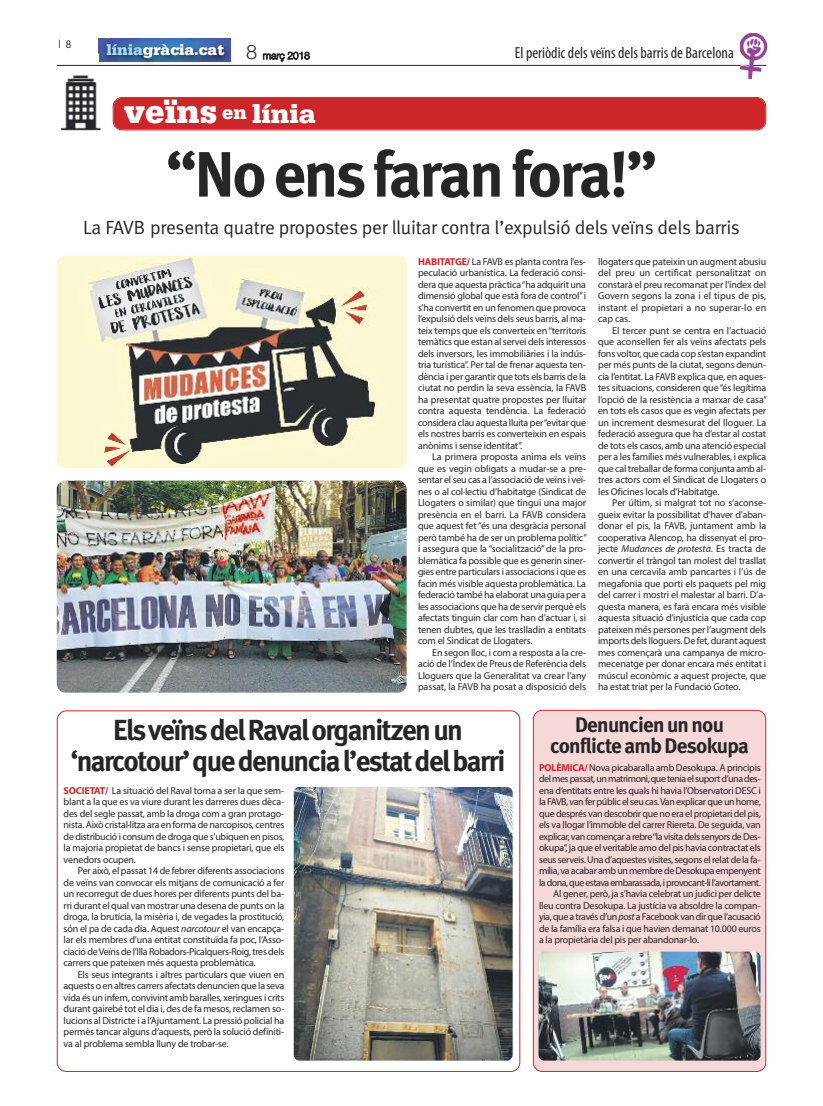
<style>
.page{position:relative;width:823px;height:1106px;background:#fff}
.page>*{position:absolute;margin:0;border:0;box-sizing:border-box;transform-origin:0 0}
.t1{font:700 64px "Seat Meta";letter-spacing:-.035em;color:#272627}
.t2{font:900 35px "Serifa";color:#fff}
.t3{font:700 29px/31px "Seat Meta";letter-spacing:-.05em;color:#272627;text-align:center}
.t4{font:700 21px/21px "Seat Meta";letter-spacing:-.03em;color:#272627;text-align:center}
.t5{font:19px "Seat Meta Normal";letter-spacing:-.01em;color:#272627}
.t6{font:condensed 16px "Myriad Pro";color:#272627}
.t7{font:900 16px "Serifa";color:#fff}
.t8{font:10px/11.5px "Myriad Pro";letter-spacing:-.02em;color:#272627;text-align:justify}
.t9{font:10px "Myriad Pro";letter-spacing:-.04em;color:#272627}
.t10{font:10px "Myriad Pro";letter-spacing:-.055em;color:#272627}
.t11{font:10px "Myriad Pro";letter-spacing:-.05em;color:#272627}
.t12{font:10px "Futura";color:#272627}
.s1{color:#a7d8f7}
.s2{font-family:"Helvetica Neue";font-weight:300;font-size:20px;color:#272627}
.s3{font-size:20px}
.s4{font-size:28px}
.s5{font-weight:700;color:#cc262b}
.s6{font-style:italic}
</style>
<div class="page">
<img style="left:95px;top:38px;width:146px;height:27px">
<img style="left:99px;top:38px;width:131px;height:24px">
<hr style="left:57px;top:65px;width:708px;height:1px;background:#23262b">
<svg style="left:57px;top:710px;width:463px;height:361px"></svg>
<img style="left:293px;top:787px;width:219px;height:273px;border-radius:6px">
<img style="left:57px;top:256px;width:349px;height:212px;border-radius:9px">
<div style="left:532px;top:710px;width:233px;height:361px;background:#f6d8d9"></div>
<img style="left:538px;top:951px;width:221px;height:109px;border-radius:6px">
<img style="left:60px;top:75px;width:53px;height:56px">
<div style="left:113px;top:97px;width:652px;height:33px;background:#cc262b"></div>
<img style="left:57px;top:480px;width:349px;height:212px;border-radius:9px">
<img style="left:738px;top:33px;width:28px;height:46px">
<p class="t12" style="left:57px;top:40px;width:16px">| 8</p>
<h3 class="t7" style="left:106px;top:44px;width:205px"><span class="s1">línia</span>gràcia.cat <span class="s2">8</span> <sub>març</sub> <sub>2018</sub></h3>
<h3 class="t6" style="left:514px;top:47px;width:220px">El periòdic dels veïns dels barris de Barcelona</h3>
<h2 class="t2" style="left:124px;top:100px;width:193px">veïns <span class="s3">en</span> <span class="s4">línia</span></h2>
<h1 class="t1" style="left:166px;top:150px;width:492px">“Noensfaranfora!”</h1>
<h3 class="t5" style="left:83px;top:220px;width:657px">La FAVB presenta quatre propostes per lluitar contra l’expulsió dels veïns dels barris</h3>
<p class="t8" style="left:418px;top:256px;width:169px"><span class="s5">HABITATGE/</span> La FAVB es planta contra l'es&shy;peculació urbanística. La federació consi&shy;dera que aquesta pràctica“ha adquirit una dimensió global que està fora de control”i s’ha convertit en un fenomen que provoca l’expulsió dels veïns dels seus barris, al ma&shy;teix temps que els converteix en“territoris temàtics que estan al servei dels interessos dels inversors, les immobiliàries i la indús&shy;tria turística”. Per tal de frenar aquesta ten&shy;dència i per garantir que tots els barris de la ciutat no perdin la seva essència, la FAVB ha presentat quatre propostes per lluitar contra aquesta tendència. La federació considera clau aquesta lluita per“evitar que els nostres barris es converteixin en espais anònims i sense identitat”.</p>
<p class="t8" style="left:418px;top:452px;width:170px;text-indent:14px">La primera proposta anima els veïns que es vegin obligats a mudar-se a pre&shy;sentar el seu cas a l’associació de veïns i veï&shy;nes o al col·lectiu d’habitatge (Sindicat de Llogaters o similar) que tingui una major presència en el barri. La FAVB considera que aquest fet “és una desgràcia personal però també ha de ser un problema polític” i assegura que la “socialització” de la pro&shy;blemàtica fa possible que es generin siner&shy;gies entre particulars i associacions i que es facin més visible aquesta problemàtica. La federació també ha elaborat una guia per a les associacions que ha de servir perquè els afectats tinguin clar com han d’actuar i, si tenen dubtes, que les traslladin a entitats com el Sindicat de Llogaters.</p>
<p class="t8" style="left:418px;top:647px;width:170px;text-indent:14px">En segon lloc, i com a resposta a la cre&shy;ació de l’Índex de Preus de Referència dels Lloguers que la Generalitat va crear l’any passat, la FAVB ha posat a disposició dels</p>
<p class="t8" style="left:597px;top:256px;width:169px">llogaters que pateixin un augment abusiu del preu un certificat personalitzat on constarà el preu recomanat per l'índex del Govern segons la zona i el tipus de pis, instant el propietari a no superar-lo en cap cas.</p>
<p class="t8" style="left:597px;top:325px;width:170px;text-indent:14px">El tercer punt se centra en l’actuació que aconsellen fer als veïns afectats pels fons voltor, que cada cop s’estan expandint per més punts de la ciutat, segons denun&shy;cia l’entitat. La FAVB explica que, en aques&shy;tes situacions, consideren que“és legítima l’opció de la resistència a marxar de casa” en tots els casos que es vegin afectats per un increment desmesurat del lloguer. La federació assegura que ha d’estar al costat de tots els casos, amb una atenció especial per a les famílies més vulnerables, i explica que cal treballar de forma conjunta amb al&shy;tres actors com el Sindicat de Llogaters o les Oficines locals d’Habitatge.</p>
<p class="t8" style="left:597px;top:498px;width:170px;text-indent:14px">Per últim, si malgrat tot no s’aconse&shy;gueix evitar la possibilitat d’haver d’aban&shy;donar el pis, la FAVB, juntament amb la cooperativa Alencop, ha dissenyat el pro&shy;jecte <span class="s6">Mudances de protesta</span>. Es tracta de convertir el tràngol tan molest del trasllat en una cercavila amb pancartes i l’ús de megafonia que porti els paquets pel mig del carrer i mostri el malestar al barri. D’a&shy;questa manera, es farà encara més visible aquesta situació d’injustícia que cada cop pateixen més persones per l’augment dels imports dels lloguers. De fet, durant aquest mes començarà una campanya de micro&shy;mecenatge per donar encara més entitat i múscul econòmic a aquest projecte, que ha estat triat per la Fundació Goteo.</p>
<h3 class="t3" style="left:71px;top:717px;width:436px">ElsveïnsdelRavalorganitzenun ‘narcotour’quedenuncial’estatdelbarri</h3>
<p class="t8" style="left:64px;top:785px;width:222px"><span class="s5">SOCIETAT/</span> La situació del Raval torna a ser la que sem&shy;blant a la que es va viure durant les darreres dues dèca&shy;des del segle passat, amb la droga com a gran protago&shy;nista. Això cristal·litza ara en forma de narcopisos, centres de distribució i consum de droga que s’ubiquen en pisos, la majoria propietat de bancs i sense propietari, que els venedors ocupen.</p>
<p class="t8" style="left:64px;top:866px;width:222px;text-indent:14px">Per això, el passat 14 de febrer diferents associacions de veïns van convocar els mitjans de comunicació a fer un recorregut de dues hores per diferents punts del ba&shy;rri durant el qual van mostrar una desena de punts on la droga, la brutícia, la misèria i, de vegades la prostitució, són el pa de cada dia. Aquest <span class="s6">narcotour</span> el van encapça&shy;lar els membres d’una entitat constituïda fa poc, l’Asso&shy;ciació deVeïns de l’Illa Robadors-Picalquers-Roig, tres dels carrers que pateixen més aquesta problemàtica.</p>
<p class="t8" style="left:64px;top:969px;width:222px;text-indent:14px">Els seus integrants i altres particulars que viuen en aquests o en altres carrers afectats denuncien que la seva vida és un infern, convivint amb baralles, xeringues i crits durant gairebé tot el dia i, des de fa mesos, reclamen so&shy;lucions al Districte i a l’Ajuntament. La pressió policial ha permès tancar alguns d’aquests, però la solució definiti&shy;va al problema sembla lluny de trobar-se.</p>
<h3 class="t4" style="left:549px;top:716px;width:200px">Denuncienunnou conflicteambDesokupa</h3>
<p class="t8" style="left:538px;top:762px;width:223px"><span class="s5">POLÈMICA/</span> Nova picabaralla amb Desokupa. A principis</p>
<p class="t11" style="left:538px;top:775px;width:223px">del mes passat, un matrimoni, que tenia el suport d’una des-</p>
<p class="t8" style="left:538px;top:785px;width:223px">ena d’entitats entre les quals hi havia l’Observatori DESC i</p>
<p class="t8" style="left:538px;top:797px;width:223px">la FAVB, van fer públic el seu cas.Van explicar que un home,</p>
<p class="t8" style="left:538px;top:808px;width:223px">que després van descobrir que no era el propietari del pis,</p>
<p class="t8" style="left:538px;top:820px;width:223px">els va llogar l’immoble del carrer Riereta. De seguida, van</p>
<p class="t9" style="left:538px;top:832px;width:223px">explicar, van començar a rebre“la visita dels senyors de Des-</p>
<p class="t8" style="left:538px;top:843px;width:223px">okupa”, ja que el veritable amo del pis havia contractat els</p>
<p class="t8" style="left:538px;top:854px;width:223px">seus serveis. Una d’aquestes visites, segons el relat de la fa-</p>
<p class="t9" style="left:538px;top:867px;width:223px">mília, va acabar amb un membre de Desokupa empenyent</p>
<p class="t10" style="left:538px;top:878px;width:223px">la dona, que estava embarassada, i provocant-li l’avortament.</p>
<p class="t8" style="left:553px;top:889px;width:209px">Al gener, però, ja s’havia celebrat un judici per delicte</p>
<p class="t8" style="left:538px;top:900px;width:223px">lleu contra Desokupa. La justícia va absoldre la compan-</p>
<p class="t9" style="left:538px;top:913px;width:223px">yia, que a través d’un <span class="s6">post</span> a Facebook van dir que l’acusació</p>
<p class="t8" style="left:538px;top:923px;width:223px">de la família era falsa i que havien demanat 10.000 euros</p>
<p class="t8" style="left:538px;top:935px;width:161px">a la propietària del pis per abandonar-lo.</p>
</div>
